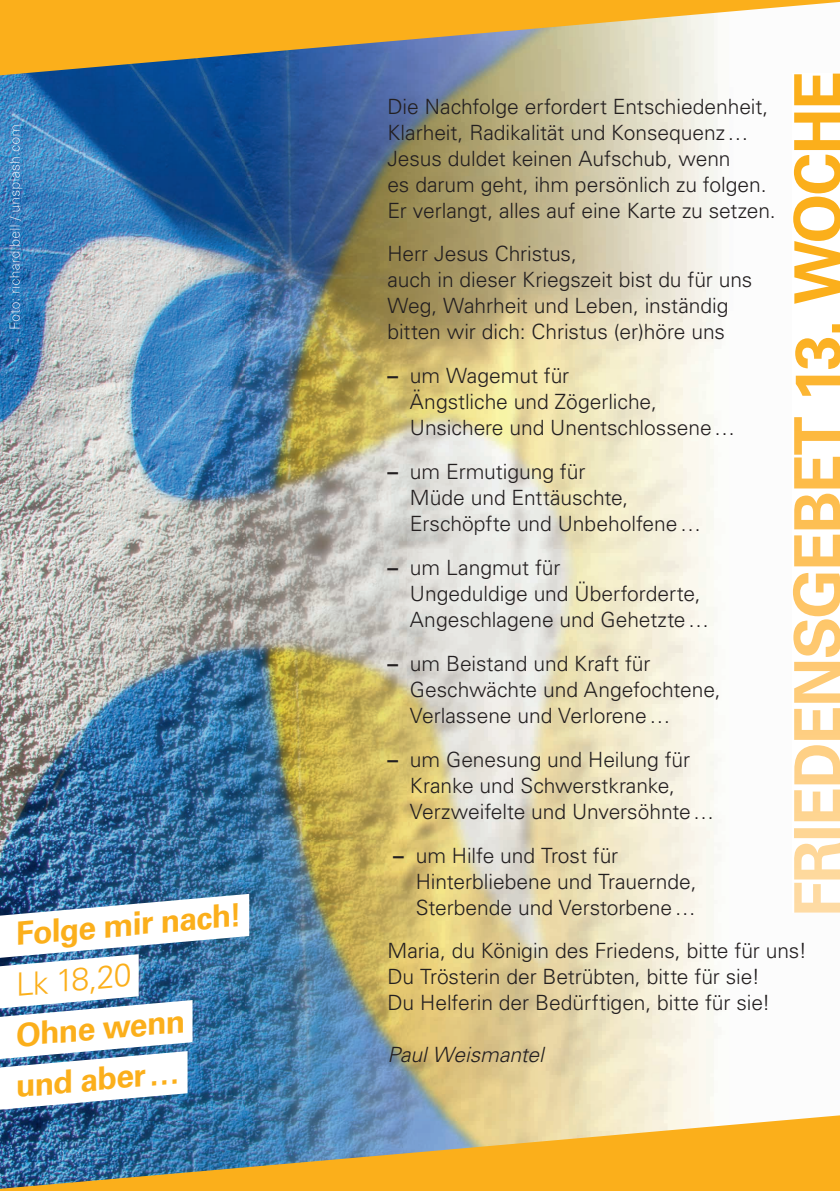
<style>
.page{position:relative;width:840px;height:1191px;background:#fff}
.page>*{position:absolute;margin:0;border:0;box-sizing:border-box;transform-origin:0 0}
.t1{font:700 32px/50.4px "Univers LT Std";color:#fbaf1b}
.t2{font:300 32px "Univers LT Std";color:#fbaf1b}
.t3{font:300 21px/26px "Univers LT Std";letter-spacing:-.005em;color:#231f20}
.t4{font:italic 300 21px "Univers LT Std";color:#231f20}
.s1{font-weight:700;font-size:22px}
</style>
<div class="page">
<img style="left:0;top:75px;width:245px;height:1040px">
<img style="left:245px;top:75px;width:330px;height:1040px">
<img style="left:9px;top:125px;width:13px;height:203px">
<img style="left:0;top:1115px;width:839px;height:76px">
<svg style="left:0;top:0;width:839px;height:75px;background:#d4b46e"></svg>
<img style="left:792px;top:74px;width:47px;height:838px">
<img style="left:0;top:894px;width:249px;height:215px">
<h1 class="t1" style="left:13px;top:909px;width:228px;rotate:-5deg">Folge mir nach!</h1>
<h1 class="t2" style="left:13px;top:965px;width:117px;rotate:-5deg">Lk 18,20</h1>
<h1 class="t1" style="left:9px;top:1011px;width:175px;rotate:-5deg">Ohne wenn und aber …</h1>
<p class="t3" style="left:387px;top:94px;width:390px">Die Nachfolge erfordert Entschiedenheit, Klarheit, Radikalität und Konsequenz … Jesus duldet keinen Aufschub, wenn<br>es darum geht, ihm persönlich zu folgen.<br>Er verlangt, alles auf eine Karte zu setzen.</p>
<p class="t3" style="left:387px;top:241px;width:366px">Herr Jesus Christus,<br>auch in dieser Kriegszeit bist du für uns Weg, Wahrheit und Leben, inständig bitten wir dich: Christus (er)höre uns</p>
<p class="t3" style="left:409px;top:363px;width:327px;text-indent:-23px"><span class="s1">–</span> um Wagemut für<br>Ängstliche und Zögerliche,<br>Unsichere und Unentschlossene …</p>
<p class="t3" style="left:409px;top:459px;width:292px;text-indent:-23px"><span class="s1">–</span> um Ermutigung für<br>Müde und Enttäuschte,<br>Erschöpfte und Unbeholfene …</p>
<p class="t3" style="left:409px;top:555px;width:301px;text-indent:-23px"><span class="s1">–</span> um Langmut für<br>Ungeduldige und Überforderte,<br>Angeschlagene und Gehetzte …</p>
<p class="t3" style="left:409px;top:651px;width:312px;text-indent:-23px"><span class="s1">–</span> um Beistand und Kraft für<br>Geschwächte und Angefochtene,<br>Verlassene und Verlorene …</p>
<p class="t3" style="left:409px;top:747px;width:306px;text-indent:-23px"><span class="s1">–</span> um Genesung und Heilung für<br>Kranke und Schwerstkranke,<br>Verzweifelte und Unversöhnte …</p>
<p class="t3" style="left:415px;top:843px;width:282px;text-indent:-23px"><span class="s1">–</span> um Hilfe und Trost für<br>Hinterbliebene und Trauernde,<br>Sterbende und Verstorbene …</p>
<p class="t3" style="left:387px;top:938px;width:421px">Maria, du Königin des Friedens, bitte für uns!<br>Du Trösterin der Betrübten, bitte für sie!<br>Du Helferin der Bedürftigen, bitte für sie!</p>
<p class="t4" style="left:387px;top:1042px;width:158px">Paul Weismantel</p>
</div>
